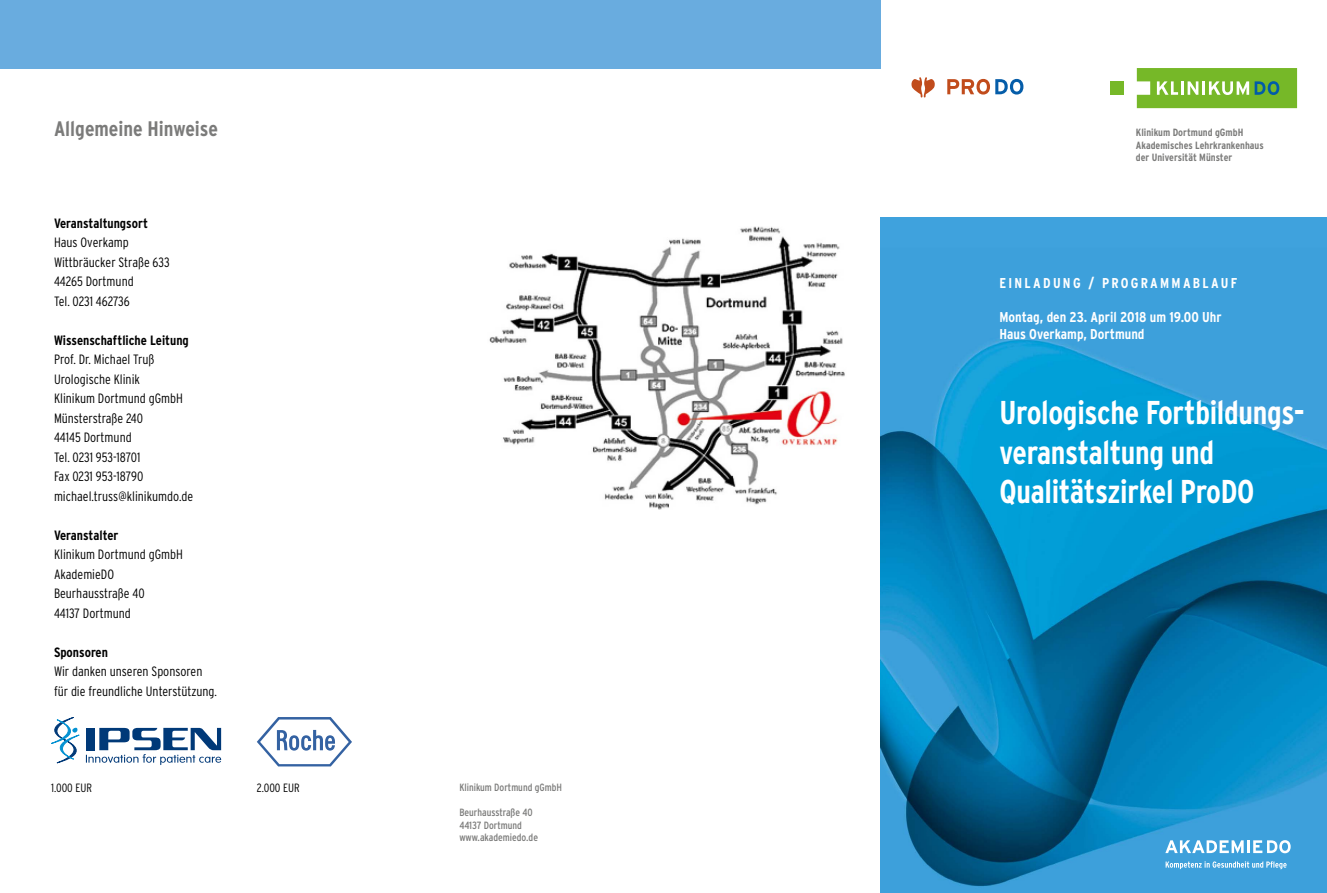
<style>
.page{position:relative;width:1327px;height:893px;background:#fff}
.page>*{position:absolute;margin:0;border:0;box-sizing:border-box;transform-origin:0 0}
.t1{font:700 condensed 33px/39.6px "Interstate";letter-spacing:-.01em;color:#fff;scale:.96 1}
.t2{font:700 condensed 21px "Interstate";color:#7b7b7a}
.t3{font:700 condensed 14.25px/17.1px "Interstate";color:#fff}
.t4{font:700 condensed 14.25px "Interstate";letter-spacing:.16em;color:#fff}
.t5{font:300 condensed 13.5px/19.5px "Interstate";color:#000}
.t6{font:700 condensed 13.5px "Interstate";color:#000}
.t7{font:300 condensed 12px "Interstate";color:#000}
.t8{font:700 condensed 10.5px/12.6px "Interstate";color:#7b7b7a}
.t9{font:condensed 10.5px/12.6px "Interstate";color:#7b7b7a}
</style>
<div class="page">
<img style="left:880px;top:217px;width:447px;height:676px">
<div style="left:1110px;top:81px;width:13px;height:14px;background:#76b828"></div>
<svg style="left:1137px;top:68px;width:160px;height:40px;background:#83bd45"></svg>
<svg style="left:911px;top:77px;width:24px;height:20px"></svg>
<svg style="left:947px;top:79px;width:76px;height:16px"></svg>
<svg style="left:1165px;top:840px;width:125px;height:13px"></svg>
<svg style="left:1165px;top:861px;width:121px;height:8px"></svg>
<div style="left:0;top:0;width:880px;height:68px;background:#69acdf"></div>
<img style="left:489px;top:227px;width:356px;height:283px">
<svg style="left:51px;top:717px;width:170px;height:48px"></svg>
<svg style="left:257px;top:717px;width:95px;height:49px"></svg>
<h2 class="t2" style="left:54px;top:117px;width:166px">Allgemeine Hinweise</h2>
<p class="t6" style="left:54px;top:215px;width:96px">Veranstaltungsort</p>
<p class="t5" style="left:54px;top:233px;width:117px">Haus Overkamp<br>Wittbräucker Straße 633<br>44265 Dortmund<br>Tel. 0231 462736</p>
<p class="t6" style="left:54px;top:332px;width:136px">Wissenschaftliche Leitung</p>
<p class="t5" style="left:54px;top:350px;width:141px">Prof. Dr. Michael Truß<br>Urologische Klinik<br>Klinikum Dortmund gGmbH<br>Münsterstraße 240<br>44145 Dortmund<br>Tel. 0231 953-18701<br>Fax 0231 953-18790 michael.truss@klinikumdo.de</p>
<p class="t6" style="left:54px;top:527px;width:66px">Veranstalter</p>
<p class="t5" style="left:54px;top:545px;width:130px">Klinikum Dortmund gGmbH<br>AkademieDO<br>Beurhausstraße 40<br>44137 Dortmund</p>
<p class="t6" style="left:54px;top:644px;width:55px">Sponsoren</p>
<p class="t5" style="left:54px;top:661px;width:165px">Wir danken unseren Sponsoren für die freundliche Unterstützung.</p>
<p class="t7" style="left:51px;top:781px;width:42px">1.000 EUR</p>
<p class="t7" style="left:257px;top:781px;width:44px">2.000 EUR</p>
<p class="t9" style="left:459px;top:781px;width:104px">Klinikum Dortmund gGmbH</p>
<p class="t9" style="left:459px;top:806px;width:80px">Beurhausstraße 40<br>44137 Dortmund www.akademiedo.de</p>
<p class="t8" style="left:1136px;top:126px;width:129px">Klinikum Dortmund gGmbH<br>Akademisches Lehrkrankenhaus der Universität Münster</p>
<p class="t4" style="left:999px;top:275px;width:239px">EINLADUNG / PROGRAMMABLAUF</p>
<p class="t3" style="left:999px;top:308px;width:224px">Montag, den 23. April 2018 um 19.00 Uhr<br>Haus Overkamp, Dortmund</p>
<h1 class="t1" style="left:999px;top:393px;width:319px">Urologische Fortbildungs&shy;veranstaltung und<br>Qualitätszirkel ProDO</h1>
</div>
